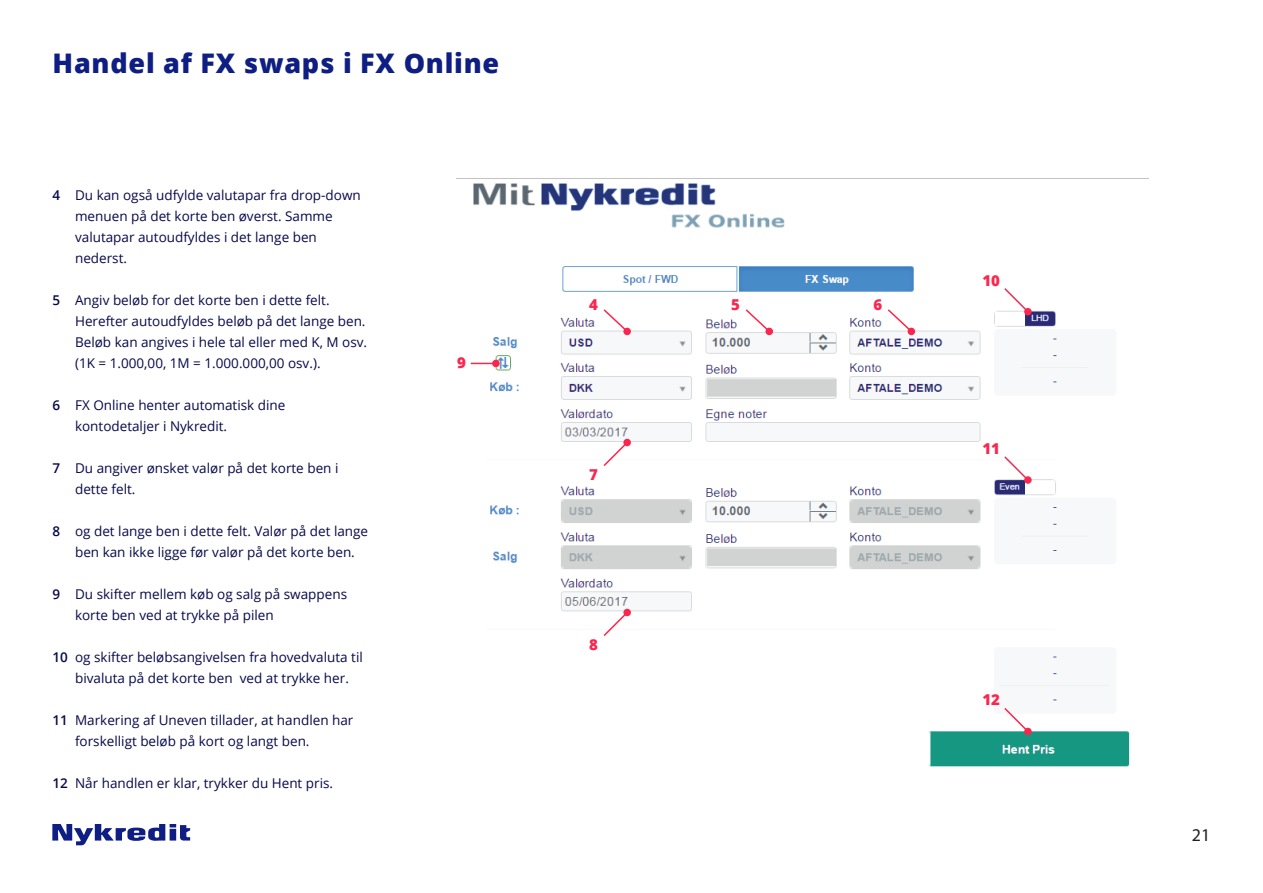
<style>
.page{position:relative;width:1263px;height:893px;background:#fff}
.page>*{position:absolute;margin:0;border:0;box-sizing:border-box;transform-origin:0 0}
.t1{font:800 27px "Open Sans";letter-spacing:.03em;color:#0f1e82}
.t2{font:18px "Myriad Pro";color:#231f20}
.t3{font:800 15px "Open Sans";color:#fb264e}
.t4{font:13.5px/21px "Open Sans";color:#07094a}
.t5{font:600 13.5px "Open Sans";color:#07094a}
</style>
<div class="page">
<img style="left:456px;top:178px;width:693px;height:589px">
<div style="left:492px;top:360px;width:8px;height:7px;background:#fb264e;border-radius:50%"></div>
<svg style="left:471px;top:363px;width:21px;height:1px"></svg>
<div style="left:623px;top:439px;width:8px;height:7px;background:#fb264e;border-radius:50%"></div>
<svg style="left:602px;top:440px;width:27px;height:28px"></svg>
<div style="left:623px;top:609px;width:8px;height:7px;background:#fb264e;border-radius:50%"></div>
<svg style="left:602px;top:610px;width:27px;height:28px"></svg>
<div style="left:623px;top:328px;width:8px;height:7px;background:#fb264e;border-radius:50%"></div>
<svg style="left:602px;top:308px;width:27px;height:26px"></svg>
<div style="left:765px;top:328px;width:8px;height:7px;background:#fb264e;border-radius:50%"></div>
<svg style="left:744px;top:308px;width:27px;height:26px"></svg>
<div style="left:908px;top:328px;width:7px;height:7px;background:#fb264e;border-radius:50%"></div>
<svg style="left:886px;top:308px;width:27px;height:26px"></svg>
<svg style="left:1024px;top:308px;width:8px;height:7px"></svg>
<svg style="left:1003px;top:287px;width:27px;height:27px"></svg>
<svg style="left:1024px;top:476px;width:8px;height:8px"></svg>
<svg style="left:1003px;top:455px;width:27px;height:27px"></svg>
<div style="left:1024px;top:728px;width:8px;height:7px;background:#fb264e;border-radius:50%"></div>
<svg style="left:1003px;top:706px;width:27px;height:28px"></svg>
<svg style="left:52px;top:824px;width:139px;height:22px"></svg>
<h1 class="t1" style="left:53px;top:42px;width:448px">Handel af FX swaps i FX Online</h1>
<p class="t4" style="left:75px;top:185px;width:287px">Du kan også udfylde valutapar fra drop-down menuen på det korte ben øverst. Samme valutapar autoudfyldes i det lange ben nederst.</p>
<p class="t4" style="left:75px;top:290px;width:294px">Angiv beløb for det korte ben i dette felt.<br>Herefter autoudfyldes beløb på det lange ben.<br>Beløb kan angives i hele tal eller med K, M osv. (1K = 1.000,00, 1M = 1.000.000,00 osv.).</p>
<p class="t4" style="left:75px;top:395px;width:212px">FX Online henter automatisk dine kontodetaljer i Nykredit.</p>
<p class="t4" style="left:75px;top:458px;width:265px">Du angiver ønsket valør på det korte ben i dette felt.</p>
<p class="t4" style="left:75px;top:521px;width:295px">og det lange ben i dette felt. Valør på det lange ben kan ikke ligge før valør på det korte ben.</p>
<p class="t4" style="left:75px;top:584px;width:274px">Du skifter mellem køb og salg på swappens korte ben ved at trykke på pilen</p>
<p class="t4" style="left:75px;top:647px;width:289px">og skifter beløbsangivelsen fra hovedvaluta til bivaluta på det korte ben ved at trykke her.</p>
<p class="t4" style="left:75px;top:710px;width:280px">Markering af Uneven tillader, at handlen har forskelligt beløb på kort og langt ben.</p>
<p class="t4" style="left:75px;top:773px;width:260px">Når handlen er klar, trykker du Hent pris.</p>
<p class="t5" style="left:53px;top:186px;width:9px">4</p>
<p class="t5" style="left:53px;top:291px;width:9px">5</p>
<p class="t5" style="left:53px;top:396px;width:9px">6</p>
<p class="t5" style="left:53px;top:459px;width:9px">7</p>
<p class="t5" style="left:53px;top:522px;width:9px">8</p>
<p class="t5" style="left:53px;top:585px;width:9px">9</p>
<p class="t5" style="left:53px;top:648px;width:17px">10</p>
<p class="t5" style="left:53px;top:711px;width:17px">11</p>
<p class="t5" style="left:53px;top:774px;width:17px">12</p>
<p class="t3" style="left:457px;top:351px;width:10px">9</p>
<p class="t3" style="left:589px;top:293px;width:10px">4</p>
<p class="t3" style="left:731px;top:293px;width:10px">5</p>
<p class="t3" style="left:873px;top:293px;width:10px">6</p>
<p class="t3" style="left:589px;top:463px;width:10px">7</p>
<p class="t3" style="left:589px;top:633px;width:10px">8</p>
<p class="t3" style="left:982px;top:269px;width:19px">10</p>
<p class="t3" style="left:982px;top:437px;width:19px">11</p>
<p class="t3" style="left:982px;top:688px;width:19px">12</p>
<h2 class="t2" style="left:1192px;top:823px;width:20px">21</h2>
</div>
